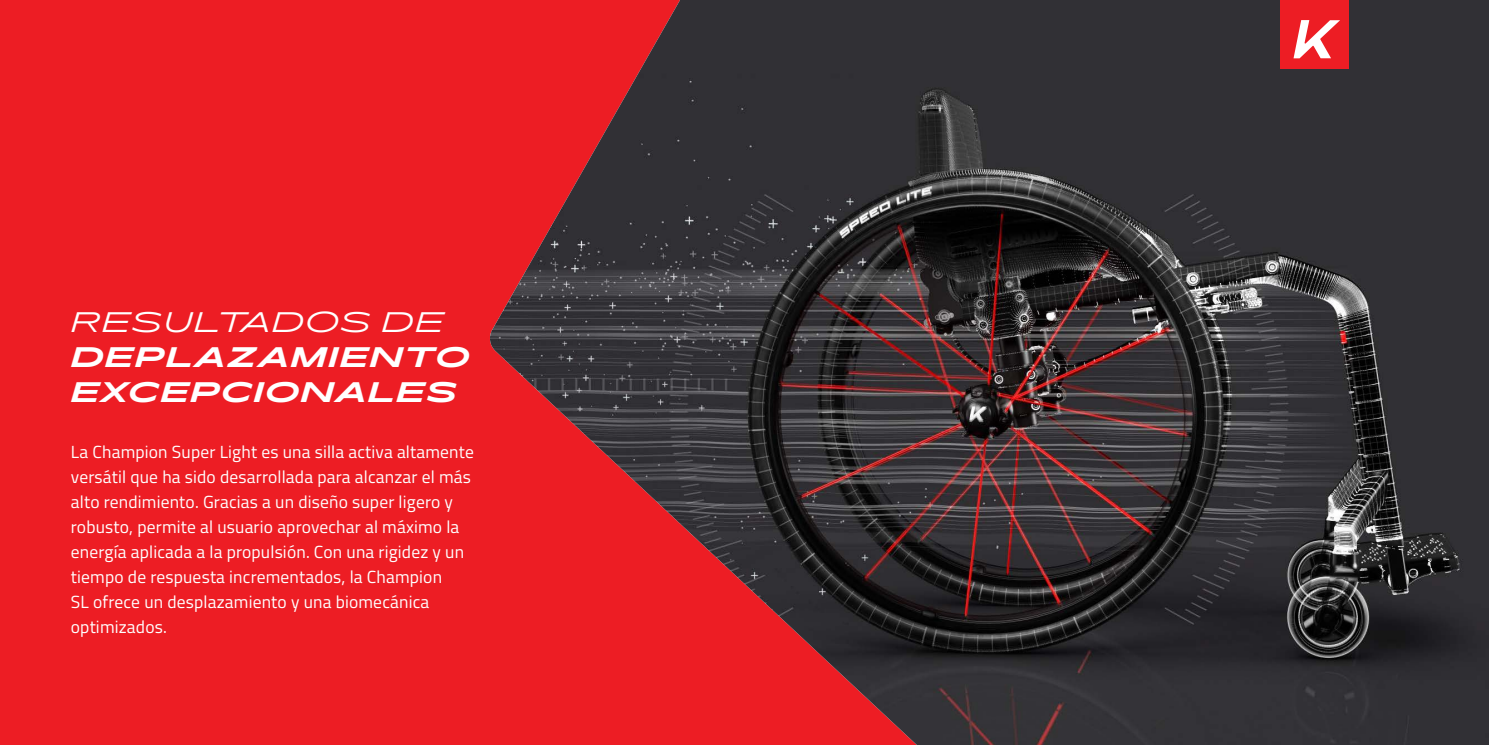
<style>
.page{position:relative;width:1489px;height:745px;background:#fff}
.page>*{position:absolute;margin:0;border:0;box-sizing:border-box;transform-origin:0 0}
.t1{font:italic 700 27.5px/35px "Pano";letter-spacing:.06em;color:#fff}
.t2{font:italic 300 27.5px "Pano";letter-spacing:.055em;color:#fff}
.t3{font:17.5px/25px "Titillium Web";letter-spacing:.01em;color:#fff}
</style>
<div class="page">
<div style="left:0;top:0;width:1488px;height:744px;background:#ed1d24"></div>
<img style="left:490px;top:0;width:998px;height:744px">
<div style="left:1280px;top:0;width:68px;height:68px;background:#ed1d24"></div>
<svg style="left:1293px;top:20px;width:46px;height:38px"></svg>
<h1 class="t2" style="left:71px;top:304px;width:374px">RESULTADOS DE</h1>
<h1 class="t1" style="left:71px;top:340px;width:400px">DEPLAZAMIENTO<br>EXCEPCIONALES</h1>
<p class="t3" style="left:71px;top:438px;width:404px">La Champion Super Light es una silla activa altamente versátil que ha sido desarrollada para alcanzar el más alto rendimiento. Gracias a un diseño super ligero y robusto, permite al usuario aprovechar al máximo la energía aplicada a la propulsión. Con una rigidez y un tiempo de respuesta incrementados, la Champion<br>SL ofrece un desplazamiento y una biomecánica optimizados.</p>
</div>
